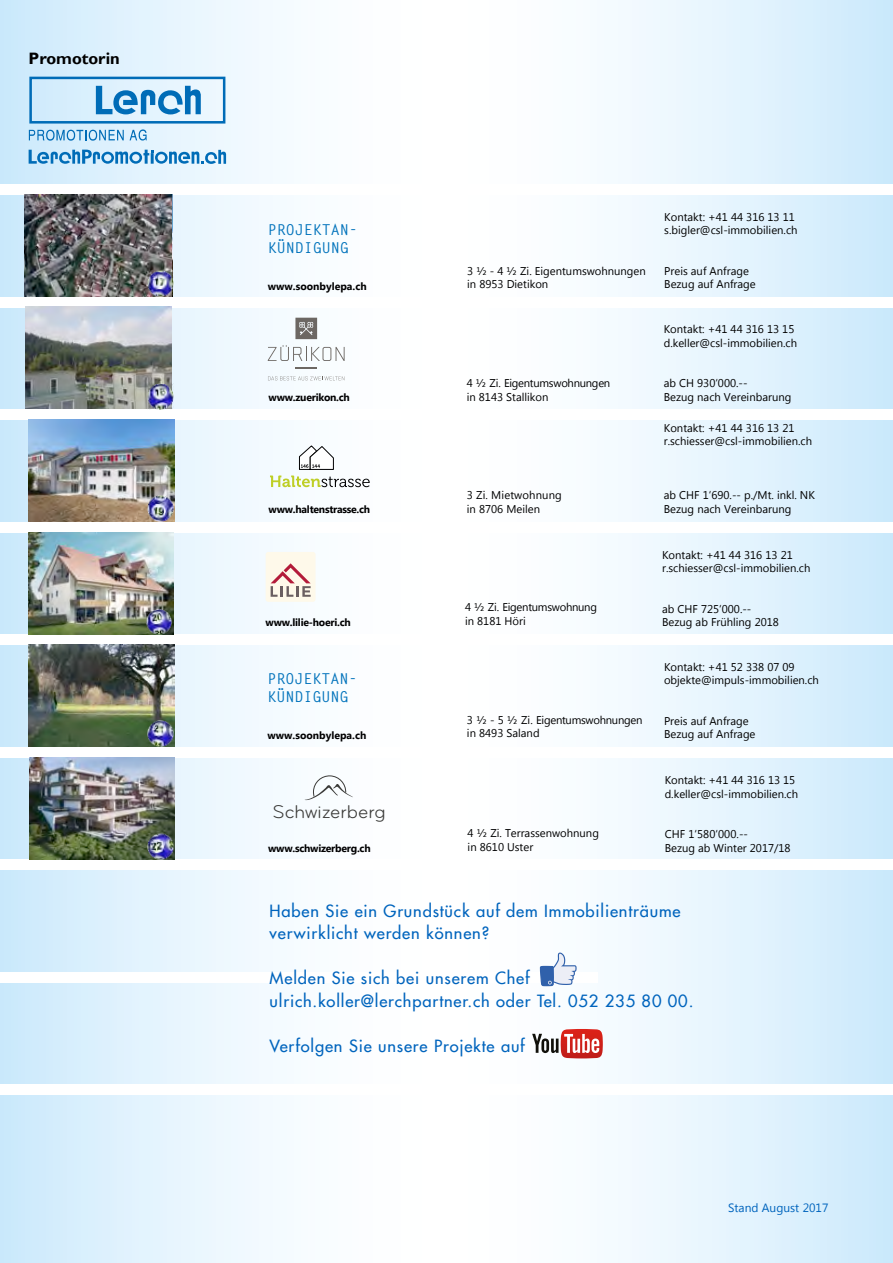
<style>
.page{position:relative;width:893px;height:1263px;background:#fff}
.page>*{position:absolute;margin:0;border:0;box-sizing:border-box;transform-origin:0 0}
.t1{font:19.2px "Bryant";color:#3b3b39}
.t2{font:500 16.5px "Futura";letter-spacing:.05em;color:#0064bd}
.t3{font:700 16.5px "Gill Sans";color:#000}
.t4{font:700 15px "Letter Gothic Std";color:#0072bb}
.t5{font:12px "Microsoft New Tai Lue";color:#0064bd}
.t6{font:11.25px "Microsoft New Tai Lue";color:#000}
.t7{font:11.25px "Microsoft New Tai Lue";letter-spacing:-.025em;color:#000}
.t8{font:700 10.5px "Microsoft New Tai Lue";letter-spacing:-.025em;color:#000}
.t9{font:700 10.5px "Microsoft New Tai Lue";color:#000}
</style>
<div class="page">
<div style="left:0;top:0;width:444px;height:1263px;background:linear-gradient(to right,#cde9fa,#fff)"></div>
<div style="left:444px;top:0;width:449px;height:1263px;background:linear-gradient(to right,#fff,#d0ebfc)"></div>
<div style="left:1px;top:184px;width:892px;height:11px;background:#fff"></div>
<div style="left:0;top:297px;width:892px;height:10px;background:#fff"></div>
<div style="left:0;top:409px;width:892px;height:11px;background:#fff"></div>
<div style="left:0;top:522px;width:892px;height:10px;background:#fff"></div>
<div style="left:0;top:634px;width:892px;height:11px;background:#fff"></div>
<div style="left:0;top:747px;width:892px;height:10px;background:#fff"></div>
<div style="left:0;top:859px;width:893px;height:11px;background:#fff"></div>
<div style="left:0;top:972px;width:597px;height:10px;background:#fff"></div>
<div style="left:0;top:1084px;width:892px;height:11px;background:#fff"></div>
<div style="left:29px;top:77px;width:196px;height:47px;border:3px solid #006cb7"></div>
<svg style="left:96px;top:86px;width:105px;height:28px;background:#78b3dc"></svg>
<svg style="left:29px;top:150px;width:197px;height:14px;background:#79b4dc"></svg>
<svg style="left:29px;top:130px;width:95px;height:11px"></svg>
<svg style="left:130px;top:129px;width:17px;height:12px"></svg>
<svg style="left:295px;top:368px;width:22px;height:1px"></svg>
<svg style="left:295px;top:318px;width:22px;height:21px"></svg>
<svg style="left:268px;top:345px;width:77px;height:16px"></svg>
<svg style="left:268px;top:376px;width:76px;height:4px"></svg>
<img style="left:29px;top:420px;width:145px;height:101px">
<img style="left:148px;top:496px;width:26px;height:25px">
<svg style="left:270px;top:445px;width:100px;height:42px"></svg>
<img style="left:29px;top:533px;width:145px;height:101px">
<img style="left:146px;top:609px;width:26px;height:26px">
<img style="left:25px;top:307px;width:147px;height:102px">
<img style="left:148px;top:383px;width:25px;height:26px">
<svg style="left:540px;top:952px;width:37px;height:34px"></svg>
<div style="left:266px;top:552px;width:50px;height:50px;background:#fef9ea;border-radius:3px"></div>
<svg style="left:271px;top:563px;width:40px;height:34px"></svg>
<img style="left:28px;top:645px;width:146px;height:101px">
<img style="left:148px;top:721px;width:25px;height:25px">
<img style="left:29px;top:758px;width:145px;height:101px">
<svg style="left:304px;top:775px;width:49px;height:25px"></svg>
<img style="left:148px;top:833px;width:25px;height:26px">
<svg style="left:532px;top:1029px;width:71px;height:29px"></svg>
<img style="left:24px;top:195px;width:148px;height:101px">
<img style="left:148px;top:271px;width:26px;height:26px">
<p class="t3" style="left:29px;top:49px;width:93px">Promotorin</p>
<p class="t6" style="left:664px;top:210px;width:132px">Kontakt: +41 44 316 13 11</p>
<p class="t6" style="left:664px;top:224px;width:135px">s.bigler@csl-immobilien.ch</p>
<p class="t6" style="left:664px;top:264px;width:86px">Preis auf Anfrage</p>
<p class="t4" style="left:268px;top:220px;width:91px">PROJEKTAN-</p>
<p class="t4" style="left:268px;top:238px;width:82px">KÜNDIGUNG</p>
<p class="t6" style="left:467px;top:264px;width:180px">3 ½ - 4 ½ Zi. Eigentumswohnungen</p>
<p class="t6" style="left:467px;top:278px;width:83px">in 8953 Dietikon</p>
<p class="t9" style="left:268px;top:280px;width:100px">www.soonbylepa.ch</p>
<p class="t6" style="left:664px;top:278px;width:93px">Bezug auf Anfrage</p>
<p class="t6" style="left:664px;top:323px;width:132px">Kontakt: +41 44 316 13 15</p>
<p class="t6" style="left:664px;top:336px;width:135px">d.keller@csl-immobilien.ch</p>
<p class="t6" style="left:664px;top:377px;width:85px">ab CH 930‘000.--</p>
<p class="t7" style="left:467px;top:377px;width:145px">4 ½ Zi. Eigentumswohnungen</p>
<p class="t6" style="left:467px;top:390px;width:83px">in 8143 Stallikon</p>
<p class="t8" style="left:269px;top:391px;width:83px">www.zuerikon.ch</p>
<p class="t6" style="left:664px;top:390px;width:129px">Bezug nach Vereinbarung</p>
<p class="t8" style="left:269px;top:503px;width:103px">www.haltenstrasse.ch</p>
<p class="t6" style="left:467px;top:489px;width:96px">3 Zi. Mietwohnung</p>
<p class="t6" style="left:467px;top:503px;width:75px">in 8706 Meilen</p>
<p class="t6" style="left:664px;top:422px;width:132px">Kontakt: +41 44 316 13 21</p>
<p class="t6" style="left:664px;top:435px;width:150px">r.schiesser@csl-immobilien.ch</p>
<p class="t6" style="left:664px;top:489px;width:153px">ab CHF 1‘690.-- p./Mt. inkl. NK</p>
<p class="t6" style="left:664px;top:503px;width:129px">Bezug nach Vereinbarung</p>
<p class="t6" style="left:662px;top:548px;width:132px">Kontakt: +41 44 316 13 21</p>
<p class="t6" style="left:662px;top:562px;width:150px">r.schiesser@csl-immobilien.ch</p>
<p class="t6" style="left:662px;top:602px;width:91px">ab CHF 725‘000.--</p>
<p class="t7" style="left:465px;top:601px;width:133px">4 ½ Zi. Eigentumswohnung</p>
<p class="t6" style="left:465px;top:614px;width:62px">in 8181 Höri</p>
<p class="t8" style="left:266px;top:617px;width:87px">www.lilie-hoeri.ch</p>
<p class="t6" style="left:662px;top:616px;width:118px">Bezug ab Frühling 2018</p>
<p class="t6" style="left:664px;top:660px;width:132px">Kontakt: +41 52 338 07 09</p>
<p class="t6" style="left:664px;top:674px;width:156px">objekte@impuls-immobilien.ch</p>
<p class="t6" style="left:664px;top:714px;width:86px">Preis auf Anfrage</p>
<p class="t4" style="left:268px;top:669px;width:91px">PROJEKTAN-</p>
<p class="t4" style="left:268px;top:687px;width:82px">KÜNDIGUNG</p>
<p class="t7" style="left:467px;top:713px;width:177px">3 ½ - 5 ½ Zi. Eigentumswohnungen</p>
<p class="t6" style="left:467px;top:727px;width:74px">in 8493 Saland</p>
<p class="t9" style="left:268px;top:729px;width:100px">www.soonbylepa.ch</p>
<p class="t6" style="left:664px;top:728px;width:93px">Bezug auf Anfrage</p>
<p class="t6" style="left:665px;top:774px;width:132px">Kontakt: +41 44 316 13 15</p>
<p class="t6" style="left:665px;top:787px;width:135px">d.keller@csl-immobilien.ch</p>
<p class="t6" style="left:665px;top:828px;width:85px">CHF 1‘580‘000.--</p>
<p class="t1" style="left:273px;top:800px;width:115px">Schwizerberg</p>
<p class="t6" style="left:468px;top:827px;width:133px">4 ½ Zi. Terrassenwohnung</p>
<p class="t6" style="left:468px;top:840px;width:67px">in 8610 Uster</p>
<p class="t8" style="left:268px;top:842px;width:104px">www.schwizerberg.ch</p>
<p class="t6" style="left:665px;top:841px;width:127px">Bezug ab Winter 2017/18</p>
<p class="t2" style="left:270px;top:900px;width:412px">Haben Sie ein Grundstück auf dem Immobilienträume</p>
<p class="t2" style="left:270px;top:923px;width:221px">verwirklicht werden können?</p>
<p class="t2" style="left:270px;top:968px;width:262px">Melden Sie sich bei unserem Chef</p>
<p class="t2" style="left:270px;top:990px;width:425px">ulrich.koller@lerchpartner.ch oder Tel. 052 235 80 00.</p>
<p class="t2" style="left:270px;top:1035px;width:257px">Verfolgen Sie unsere Projekte auf</p>
<p class="t5" style="left:728px;top:1201px;width:102px">Stand August 2017</p>
</div>
